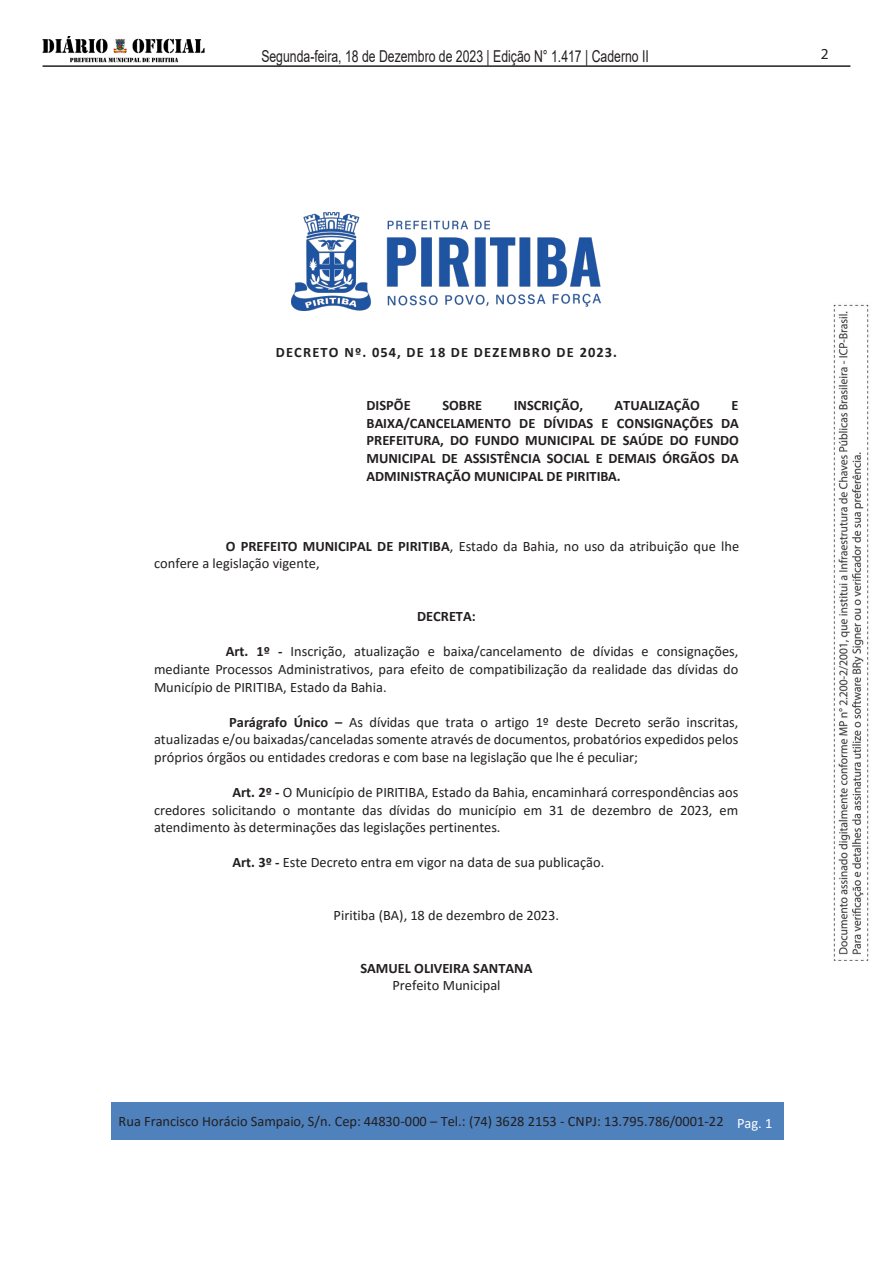
<style>
.page{position:relative;width:893px;height:1263px;background:#fff}
.page>*{position:absolute;margin:0;border:0;box-sizing:border-box;transform-origin:0 0}
.t1{font:16.35px "Arial";color:#231f20;scale:.75 1}
.t2{font:15.3px "Myriad Pro";color:#231f20}
.t3{font:14.4px/17.7px "Calibri";color:#231f20;text-align:justify}
.t4{font:700 14.4px/17.5px "Calibri";color:#231f20;text-align:justify}
.t5{font:700 14.4px "Calibri";letter-spacing:.085em;color:#231f20}
.s1{font-weight:700}
.s2{font-weight:400}
.s3{color:#fff}
</style>
<div class="page">
<hr style="left:43px;top:65px;width:807px;height:2px;background:#231f20">
<img style="left:833px;top:304px;width:36px;height:656px">
<img style="left:43px;top:37px;width:162px;height:26px">
<div style="left:112px;top:1102px;width:672px;height:38px;background:#4f81bd"></div>
<img style="left:292px;top:213px;width:309px;height:97px">
<p class="t1" style="left:261px;top:45px;width:518px">Segunda-feira, 18 de Dezembro de 2023 | Edição N° 1.417 | Caderno II</p>
<p class="t2" style="left:821px;top:44px;width:9px">2</p>
<p class="t5" style="left:276px;top:342px;width:343px">DECRETO Nº. 054, DE 18 DE DEZEMBRO DE 2023.</p>
<p class="t4" style="left:367px;top:396px;width:46px">DISPÕE</p>
<p class="t4" style="left:442px;top:396px;width:41px">SOBRE</p>
<p class="t4" style="left:514px;top:396px;width:71px">INSCRIÇÃO,</p>
<p class="t4" style="left:614px;top:396px;width:87px">ATUALIZAÇÃO</p>
<p class="t4" style="left:367px;top:396px;width:374px;text-indent:365px">E BAIXA/CANCELAMENTO DE DÍVIDAS E CONSIGNAÇÕES DA PREFEITURA, DO FUNDO MUNICIPAL DE SAÚDE DO FUNDO MUNICIPAL DE ASSISTÊNCIA SOCIAL E DEMAIS ÓRGÃOS DA ADMINISTRAÇÃO MUNICIPAL DE PIRITIBA.</p>
<p class="t3" style="left:154px;top:537px;width:587px;text-indent:72px"><span class="s1">O PREFEITO MUNICIPAL DE PIRITIBA</span>, Estado da Bahia, no uso da atribuição que lhe confere a legislação vigente,</p>
<p class="t4" style="left:417px;top:607px;width:60px">DECRETA:</p>
<p class="t3" style="left:154px;top:642px;width:586px;text-indent:72px"><span class="s1">Art. 1º -</span> Inscrição, atualização e baixa/cancelamento de dívidas e consignações, mediante Processos Administrativos, para efeito de compatibilização da realidade das dívidas do Município de PIRITIBA, Estado da Bahia.</p>
<p class="t3" style="left:154px;top:713px;width:586px;text-indent:75px"><span class="s1">Parágrafo Único –</span> As dívidas que trata o artigo 1º deste Decreto serão inscritas, atualizadas e/ou baixadas/canceladas somente através de documentos, probatórios expedidos pelos próprios órgãos ou entidades credoras e com base na legislação que lhe é peculiar;</p>
<p class="t3" style="left:154px;top:783px;width:586px;text-indent:79px"><span class="s1">Art. 2º -</span> O Município de PIRITIBA, Estado da Bahia, encaminhará correspondências aos credores solicitando o montante das dívidas do município em 31 de dezembro de 2023, em atendimento às determinações das legislações pertinentes.</p>
<p class="t3" style="left:233px;top:853px;width:373px"><span class="s1">Art. 3º -</span> Este Decreto entra em vigor na data de sua publicação.</p>
<p class="t3" style="left:334px;top:906px;width:227px">Piritiba (BA), 18 de dezembro de 2023.</p>
<p class="t4" style="left:361px;top:959px;width:174px;text-align:center">SAMUEL OLIVEIRA SANTANA<br><span class="s2">Prefeito Municipal</span></p>
<p class="t3" style="left:118px;top:1112px;width:655px">Rua Francisco Horácio Sampaio, S/n. Cep: 44830-000 – Tel.: (74) 3628 2153 - CNPJ: 13.795.786/0001-22 <span class="s3">Pag. 1</span></p>
</div>
